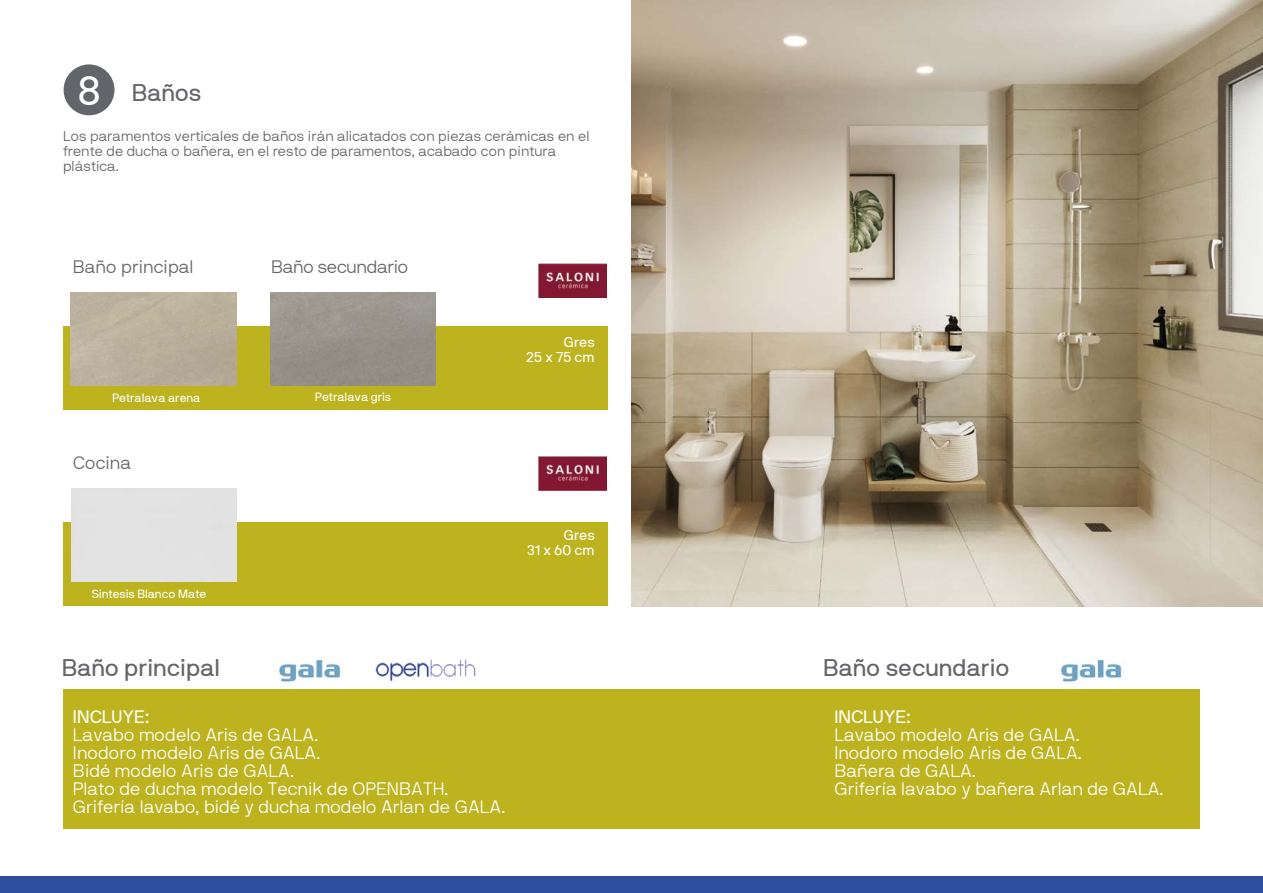
<style>
.page{position:relative;width:1263px;height:893px;background:#fff}
.page>*{position:absolute;margin:0;border:0;box-sizing:border-box;transform-origin:0 0}
.t1{font:41.1px "NB International Regular Webfont";color:#fff}
.t2{font:24px "NB International Regular Webfont";color:#63656a}
.t3{font:18px/18px "NB International Light Webfont";letter-spacing:-.005em;color:#fff}
.t4{font:18px "NB International Light Webfont";color:#63656a}
.t5{font:18px "NB International Regular Webfont";letter-spacing:-.005em;color:#fff}
.t6{font:18px "NB International Light Webfont";letter-spacing:-.02em;color:#63656a}
.t7{font:14.25px/15px "NB International Light Webfont";color:#63656a}
.t8{font:14.25px/15px "NB International Regular Webfont";color:#fff;text-align:right}
.t9{font:12px "NB International Regular Webfont";color:#fff}
</style>
<div class="page">
<div style="left:63px;top:326px;width:544px;height:83px;background:#bcb31f"></div>
<img style="left:71px;top:293px;width:166px;height:92px">
<img style="left:270px;top:293px;width:166px;height:92px">
<div style="left:63px;top:689px;width:1136px;height:139px;background:#bcb31f"></div>
<img style="left:632px;top:0;width:631px;height:606px">
<div style="left:64px;top:64px;width:50px;height:51px;background:#63656a;border-radius:50%"></div>
<div style="left:0;top:877px;width:1263px;height:16px;background:#2f4f9e"></div>
<div style="left:63px;top:522px;width:544px;height:83px;background:#bcb31f"></div>
<div style="left:72px;top:489px;width:165px;height:92px;background:#e3e3e3"></div>
<img style="left:375px;top:659px;width:101px;height:23px">
<img style="left:279px;top:659px;width:61px;height:25px">
<img style="left:1061px;top:659px;width:61px;height:25px">
<img style="left:539px;top:264px;width:68px;height:34px">
<img style="left:539px;top:456px;width:68px;height:34px">
<h1 class="t1" style="left:77px;top:67px;width:25px">8</h1>
<p class="t7" style="left:63px;top:128px;width:528px">Los paramentos verticales de baños irán alicatados con piezas cerámicas en el frente de ducha o bañera, en el resto de paramentos, acabado con pintura plástica.</p>
<h2 class="t2" style="left:132px;top:79px;width:71px">Baños</h2>
<p class="t4" style="left:73px;top:257px;width:122px">Baño principal</p>
<p class="t6" style="left:271px;top:257px;width:139px">Baño secundario</p>
<p class="t9" style="left:112px;top:391px;width:90px">Petralava arena</p>
<p class="t9" style="left:315px;top:390px;width:78px">Petralava gris</p>
<p class="t4" style="left:73px;top:453px;width:60px">Cocina</p>
<p class="t9" style="left:92px;top:587px;width:116px">Sintesis Blanco Mate</p>
<p class="t8" style="left:526px;top:335px;width:70px">Gres<br>25 x 75 cm</p>
<p class="t8" style="left:527px;top:528px;width:69px">Gres<br>31 x 60 cm</p>
<h2 class="t2" style="left:62px;top:654px;width:160px">Baño principal</h2>
<p class="t5" style="left:73px;top:707px;width:78px">INCLUYE:</p>
<p class="t3" style="left:73px;top:726px;width:434px">Lavabo modelo Aris de GALA.<br>Inodoro modelo Aris de GALA.<br>Bidé modelo Aris de GALA.<br>Plato de ducha modelo Tecnik de OPENBATH.<br>Grifería lavabo, bidé y ducha modelo Arlan de GALA.</p>
<h2 class="t2" style="left:823px;top:654px;width:188px">Baño secundario</h2>
<p class="t5" style="left:834px;top:707px;width:78px">INCLUYE:</p>
<p class="t3" style="left:834px;top:726px;width:331px">Lavabo modelo Aris de GALA.<br>Inodoro modelo Aris de GALA.<br>Bañera de GALA.<br>Grifería lavabo y bañera Arlan de GALA.</p>
</div>
